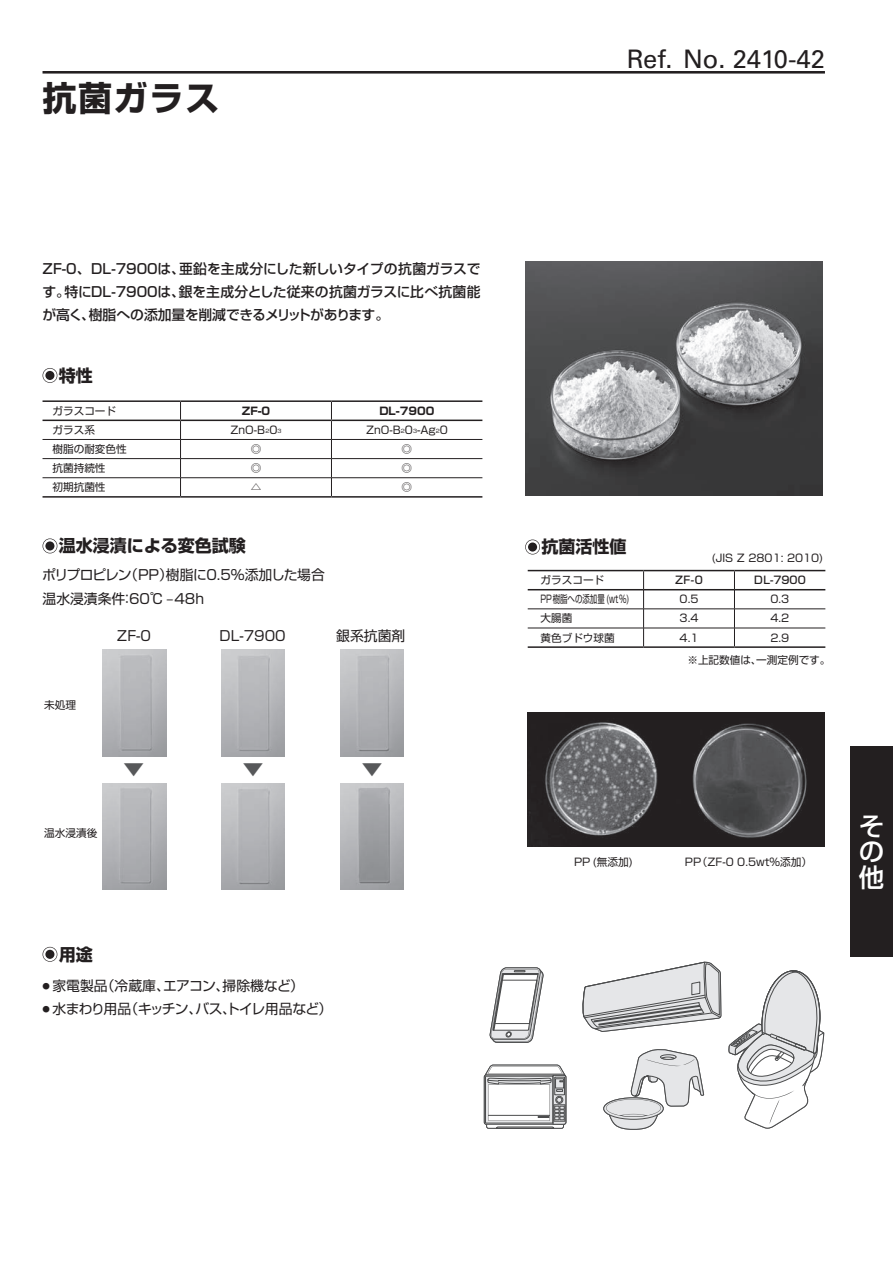
<style>
.page{position:relative;width:893px;height:1263px;background:#fff}
.page>*{position:absolute;margin:0;border:0;box-sizing:border-box;transform-origin:0 0}
.t1{font:700 34.05px "Shin Go Pro";letter-spacing:.05em;color:#231f20}
.t2{font:25.5px "Univers LT Std";color:#231f20}
.t3{font:500 25.5px/25.5px "Shin Go Pro";color:#fff;text-align:justify}
.t4{font:21.3px "Shin Go Pro";color:#57585a}
.t5{font:700 16.95px "Shin Go Pro";color:#231f20}
.t6{font:500 13.8px/23.4px "Shin Go Pro";letter-spacing:-.015em;color:#231f20;text-align:justify}
.t7{font:13.8px/23.4px "Shin Go Pro";color:#231f20}
.t8{font:13.8px "Shin Go Pro";letter-spacing:-.06em;color:#231f20}
.t9{font:10.65px "Shin Go Pro";color:#231f20}
.t10{font:10.65px "Shin Go Pro";color:#231f20;scale:.7 1}
.t11{font:700 10.65px "Shin Go Pro";color:#231f20}
.t12{font:500 10.65px "Shin Go Pro";color:#231f20}
.s1{font-size:5.25px}
</style>
<div class="page">
<div style="left:850px;top:746px;width:43px;height:211px;background:#231f20"></div>
<hr style="left:43px;top:71px;width:782px;height:3px;background:#231f20">
<img style="left:525px;top:261px;width:298px;height:234px">
<img style="left:527px;top:712px;width:298px;height:134px">
<svg style="left:43px;top:368px;width:14px;height:15px"></svg>
<svg style="left:43px;top:538px;width:14px;height:15px"></svg>
<svg style="left:525px;top:539px;width:15px;height:15px"></svg>
<svg style="left:43px;top:947px;width:14px;height:15px"></svg>
<hr style="left:43px;top:439px;width:138px;height:1px;background:#231f20">
<hr style="left:181px;top:439px;width:150px;height:1px;background:#231f20">
<hr style="left:331px;top:439px;width:151px;height:1px;background:#231f20">
<hr style="left:43px;top:458px;width:138px;height:1px;background:#231f20">
<hr style="left:181px;top:458px;width:150px;height:1px;background:#231f20">
<hr style="left:331px;top:458px;width:151px;height:1px;background:#231f20">
<hr style="left:43px;top:477px;width:138px;height:1px;background:#231f20">
<hr style="left:181px;top:477px;width:150px;height:1px;background:#231f20">
<svg style="left:180px;top:402px;width:1px;height:94px"></svg>
<hr style="left:331px;top:477px;width:151px;height:1px;background:#231f20">
<svg style="left:331px;top:402px;width:1px;height:94px"></svg>
<hr style="left:43px;top:400px;width:138px;height:2px;background:#231f20">
<hr style="left:181px;top:400px;width:150px;height:2px;background:#231f20">
<hr style="left:331px;top:400px;width:151px;height:2px;background:#231f20">
<hr style="left:43px;top:420px;width:138px;height:1px;background:#231f20">
<hr style="left:181px;top:420px;width:150px;height:1px;background:#231f20">
<hr style="left:331px;top:420px;width:151px;height:1px;background:#231f20">
<hr style="left:43px;top:496px;width:138px;height:2px;background:#231f20">
<hr style="left:181px;top:496px;width:150px;height:2px;background:#231f20">
<hr style="left:331px;top:496px;width:151px;height:2px;background:#231f20">
<img style="left:103px;top:650px;width:64px;height:106px">
<img style="left:103px;top:783px;width:64px;height:106px">
<img style="left:221px;top:650px;width:64px;height:106px">
<img style="left:221px;top:783px;width:64px;height:106px">
<img style="left:340px;top:650px;width:64px;height:106px">
<img style="left:340px;top:783px;width:64px;height:106px">
<hr style="left:528px;top:628px;width:116px;height:1px;background:#231f20">
<hr style="left:644px;top:628px;width:90px;height:1px;background:#231f20">
<hr style="left:734px;top:628px;width:91px;height:1px;background:#231f20">
<hr style="left:528px;top:570px;width:116px;height:1px;background:#231f20">
<hr style="left:644px;top:570px;width:90px;height:1px;background:#231f20">
<hr style="left:734px;top:570px;width:91px;height:1px;background:#231f20">
<hr style="left:528px;top:589px;width:115px;height:1px;background:#231f20">
<hr style="left:644px;top:589px;width:90px;height:1px;background:#231f20">
<hr style="left:735px;top:589px;width:90px;height:1px;background:#231f20">
<hr style="left:528px;top:609px;width:116px;height:1px;background:#231f20">
<hr style="left:644px;top:609px;width:90px;height:1px;background:#231f20">
<hr style="left:734px;top:609px;width:91px;height:1px;background:#231f20">
<svg style="left:643px;top:571px;width:1px;height:75px"></svg>
<svg style="left:734px;top:571px;width:1px;height:75px"></svg>
<hr style="left:528px;top:646px;width:116px;height:2px;background:#231f20">
<hr style="left:644px;top:646px;width:90px;height:2px;background:#231f20">
<hr style="left:734px;top:646px;width:91px;height:2px;background:#231f20">
<svg style="left:489px;top:967px;width:55px;height:76px"></svg>
<svg style="left:483px;top:1064px;width:84px;height:65px"></svg>
<svg style="left:582px;top:961px;width:243px;height:169px"></svg>
<hr style="left:619px;top:1114px;width:29px;height:3px;background:#4b4c4d;border-radius:50%">
<h1 class="t1" style="left:43px;top:71px;width:178px">抗菌ガラス</h1>
<h2 class="t2" style="left:627px;top:44px;width:200px">Ref. No. 2410-42</h2>
<p class="t6" style="left:42px;top:255px;width:440px">ZF-0、DL-7900は、亜鉛を主成分にした新しいタイプの抗菌ガラスです。特にDL-7900は、銀を主成分とした従来の抗菌ガラスに比べ抗菌能が高く、樹脂への添加量を削減できるメリットがあります。</p>
<h3 class="t5" style="left:59px;top:362px;width:36px">特性</h3>
<p class="t9" style="left:52px;top:402px;width:65px">ガラスコード</p>
<p class="t11" style="left:242px;top:402px;width:30px">ZF-0</p>
<p class="t11" style="left:379px;top:402px;width:57px">DL-7900</p>
<p class="t9" style="left:52px;top:421px;width:44px">ガラス系</p>
<p class="t9" style="left:230px;top:421px;width:52px">ZnO-B<span class="s1">2</span>0<span class="s1">3</span></p>
<p class="t9" style="left:366px;top:421px;width:83px">ZnO-B<span class="s1">2</span>0<span class="s1">3</span>-Ag<span class="s1">2</span>0</p>
<p class="t9" style="left:52px;top:440px;width:76px">樹脂の耐変色性</p>
<p class="t9" style="left:251px;top:440px;width:12px">◎</p>
<p class="t9" style="left:402px;top:440px;width:12px">◎</p>
<p class="t9" style="left:52px;top:459px;width:55px">抗菌持続性</p>
<p class="t9" style="left:251px;top:459px;width:12px">◎</p>
<p class="t9" style="left:402px;top:459px;width:12px">◎</p>
<p class="t9" style="left:52px;top:478px;width:55px">初期抗菌性</p>
<p class="t9" style="left:251px;top:478px;width:12px">△</p>
<p class="t9" style="left:402px;top:478px;width:12px">◎</p>
<h3 class="t5" style="left:59px;top:532px;width:189px">温水浸漬による変色試験</h3>
<h3 class="t5" style="left:541px;top:533px;width:87px">抗菌活性値</h3>
<p class="t9" style="left:712px;top:549px;width:113px">(JIS Z 2801: 2010)</p>
<p class="t7" style="left:42px;top:562px;width:284px">ポリプロピレン（PP）樹脂に0.5%添加した場合温水浸漬条件：60℃ ‒48h</p>
<p class="t7" style="left:117px;top:623px;width:36px">ZF-0</p>
<p class="t7" style="left:219px;top:623px;width:68px">DL-7900</p>
<p class="t7" style="left:336px;top:623px;width:71px">銀系抗菌剤</p>
<p class="t9" style="left:44px;top:696px;width:33px">未処理</p>
<p class="t9" style="left:44px;top:824px;width:55px">温水浸漬後</p>
<h3 class="t4" style="left:123px;top:752px;width:23px">▼</h3>
<h3 class="t4" style="left:242px;top:752px;width:23px">▼</h3>
<h3 class="t4" style="left:361px;top:752px;width:23px">▼</h3>
<h3 class="t5" style="left:59px;top:941px;width:36px">用途</h3>
<p class="t7" style="left:43px;top:972px;width:263px"><sup>●</sup> 家電製品（冷蔵庫、エアコン、掃除機など）</p>
<p class="t8" style="left:43px;top:998px;width:291px"><sup>●</sup> 水まわり用品（キッチン、バス、トイレ用品など）</p>
<p class="t9" style="left:540px;top:571px;width:65px">ガラスコード</p>
<p class="t12" style="left:675px;top:571px;width:29px">ZF-0</p>
<p class="t12" style="left:754px;top:571px;width:53px">DL-7900</p>
<p class="t10" style="left:540px;top:590px;width:128px">PP樹脂への添加量 (wt%)</p>
<p class="t9" style="left:680px;top:590px;width:20px">0.5</p>
<p class="t9" style="left:770px;top:590px;width:20px">0.3</p>
<p class="t9" style="left:540px;top:610px;width:33px">大腸菌</p>
<p class="t9" style="left:680px;top:610px;width:20px">3.4</p>
<p class="t9" style="left:770px;top:610px;width:20px">4.2</p>
<p class="t9" style="left:540px;top:629px;width:76px">黄色ブドウ球菌</p>
<p class="t9" style="left:680px;top:629px;width:20px">4.1</p>
<p class="t9" style="left:770px;top:629px;width:20px">2.9</p>
<p class="t9" style="left:687px;top:651px;width:144px">※上記数値は、一測定例です。</p>
<p class="t9" style="left:574px;top:853px;width:60px">PP (無添加)</p>
<p class="t9" style="left:685px;top:853px;width:129px">PP （ZF-0 0.5wt%添加）</p>
<h2 class="t3" style="left:859px;top:810px;width:26px">その他</h2>
</div>
